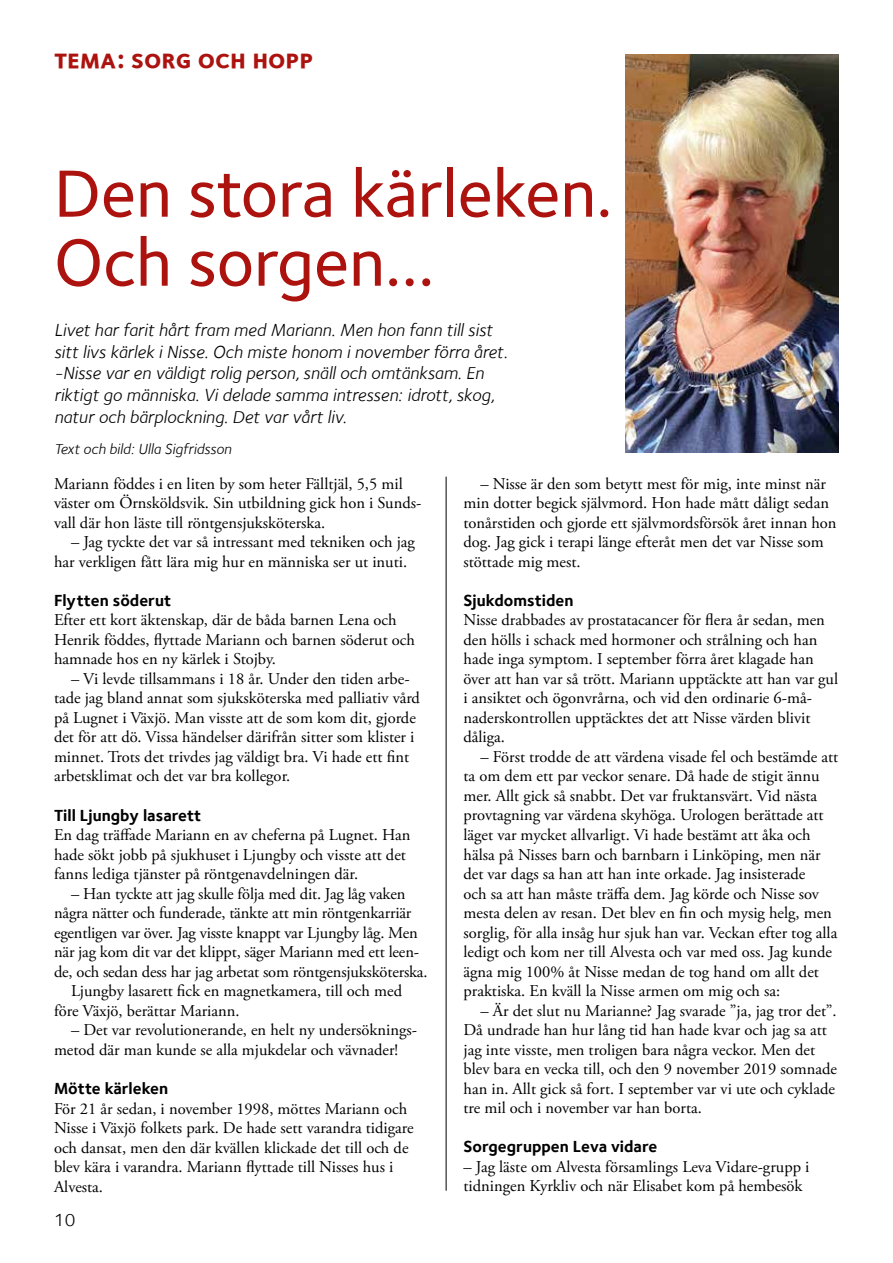
<style>
.page{position:relative;width:893px;height:1263px;background:#fff}
.page>*{position:absolute;margin:0;border:0;box-sizing:border-box;transform-origin:0 0}
.t1{font:500 69px/69px "Foundry Sterling";color:#ac120e}
.t2{font:27px "Foundry Sterling Bold Expert";color:#ac120e}
.t3{font:italic 18px/21.6px "Foundry Sterling";color:#000}
.t4{font:18px "Foundry Sterling";color:#000}
.t5{font:16.5px/19.5px "Adobe Garamond Pro";color:#000}
.t6{font:700 16.5px "Foundry Sterling";color:#000}
.t7{font:italic 15px "Foundry Sterling";color:#000}
</style>
<div class="page">
<img style="left:625px;top:54px;width:214px;height:398px">
<hr style="left:446px;top:477px;width:1px;height:714px;background:#000">
<h2 class="t2" style="left:54px;top:43px;width:261px">tema: sorg och hopp</h2>
<h1 class="t1" style="left:54px;top:158px;width:560px">Den stora kärleken.<br>Och sorgen…</h1>
<p class="t3" style="left:54px;top:319px;width:455px">Livet har farit hårt fram med Mariann. Men hon fann till sist sitt livs kärlek i Nisse. Och miste honom i november förra året. -Nisse var en väldigt rolig person, snäll och omtänksam. En riktigt go människa. Vi delade samma intressen: idrott, skog, natur och bärplockning. Det var vårt liv.</p>
<p class="t7" style="left:54px;top:440px;width:179px">Text och bild: Ulla Sigfridsson</p>
<p class="t5" style="left:54px;top:474px;width:369px">Mariann föddes i en liten by som heter Fälltjäl, 5,5 mil väster om Örnsköldsvik. Sin utbildning gick hon i Sunds&shy;vall där hon läste till röntgensjuksköterska.</p>
<p class="t5" style="left:54px;top:533px;width:362px;text-indent:17px">– Jag tyckte det var så intressant med tekniken och jag har verkligen fått lära mig hur en människa ser ut inuti.</p>
<p class="t6" style="left:54px;top:590px;width:119px">Flytten söderut</p>
<p class="t5" style="left:54px;top:611px;width:363px">Efter ett kort äktenskap, där de båda barnen Lena och<br>Henrik föddes, flyttade Mariann och barnen söderut och hamnade hos en ny kärlek i Stojby.</p>
<p class="t5" style="left:54px;top:669px;width:367px;text-indent:17px">– Vi levde tillsammans i 18 år. Under den tiden arbe&shy;tade jag bland annat som sjuksköterska med palliativ vård på Lugnet i Växjö. Man visste att de som kom dit, gjorde det för att dö. Vissa händelser därifrån sitter som klister i minnet. Trots det trivdes jag väldigt bra. Vi hade ett fint arbetsklimat och det var bra kollegor.</p>
<p class="t6" style="left:54px;top:805px;width:149px">Till Ljungby lasarett</p>
<p class="t5" style="left:54px;top:826px;width:358px">En dag träffade Mariann en av cheferna på Lugnet. Han hade sökt jobb på sjukhuset i Ljungby och visste att det fanns lediga tjänster på röntgenavdelningen där.</p>
<p class="t5" style="left:71px;top:884px;width:336px">– Han tyckte att jag skulle följa med dit. Jag låg vaken</p>
<p class="t5" style="left:54px;top:904px;width:359px">några nätter och funderade, tänkte att min röntgenkarriär</p>
<p class="t5" style="left:54px;top:923px;width:365px">egentligen var över. Jag visste knappt var Ljungby låg. Men</p>
<p class="t5" style="left:54px;top:943px;width:367px">när jag kom dit var det klippt, säger Mariann med ett leen-</p>
<p class="t5" style="left:54px;top:962px;width:375px">de, och sedan dess har jag arbetat som röntgensjuksköterska.</p>
<p class="t5" style="left:71px;top:982px;width:333px">Ljungby lasarett fick en magnetkamera, till och med</p>
<p class="t5" style="left:54px;top:1001px;width:187px">före Växjö, berättar Mariann.</p>
<p class="t5" style="left:54px;top:1021px;width:365px;text-indent:17px">– Det var revolutionerande, en helt ny undersöknings&shy;metod där man kunde se alla mjukdelar och vävnader!</p>
<p class="t6" style="left:54px;top:1079px;width:116px">Mötte kärleken</p>
<p class="t5" style="left:54px;top:1099px;width:361px">För 21 år sedan, i november 1998, möttes Mariann och Nisse i Växjö folkets park. De hade sett varandra tidigare och dansat, men den där kvällen klickade det till och de blev kära i varandra. Mariann flyttade till Nisses hus i Alvesta.</p>
<p class="t4" style="left:54px;top:1210px;width:23px">10</p>
<p class="t5" style="left:463px;top:474px;width:375px;text-indent:17px">– Nisse är den som betytt mest för mig, inte minst när min dotter begick självmord. Hon hade mått dåligt sedan tonårstiden och gjorde ett självmordsförsök året innan hon dog. Jag gick i terapi länge efteråt men det var Nisse som stöttade mig mest.</p>
<p class="t6" style="left:463px;top:590px;width:112px">Sjukdomstiden</p>
<p class="t5" style="left:463px;top:611px;width:376px">Nisse drabbades av prostatacancer för flera år sedan, men den hölls i schack med hormoner och strålning och han hade inga symptom. I september förra året klagade han över att han var så trött. Mariann upptäckte att han var gul i ansiktet och ögonvrårna, och vid den ordinarie 6-må&shy;naderskontrollen upptäcktes det att Nisse värden blivit dåliga.</p>
<p class="t5" style="left:463px;top:747px;width:376px;text-indent:17px">– Först trodde de att värdena visade fel och bestämde att ta om dem ett par veckor senare. Då hade de stigit ännu mer. Allt gick så snabbt. Det var fruktansvärt. Vid nästa provtagning var värdena skyhöga. Urologen berättade att läget var mycket allvarligt. Vi hade bestämt att åka och hälsa på Nisses barn och barnbarn i Linköping, men när det var dags sa han att han inte orkade. Jag insisterade<br>och sa att han måste träffa dem. Jag körde och Nisse sov mesta delen av resan. Det blev en fin och mysig helg, men sorglig, för alla insåg hur sjuk han var. Veckan efter tog alla ledigt och kom ner till Alvesta och var med oss. Jag kunde ägna mig 100% åt Nisse medan de tog hand om allt det praktiska. En kväll la Nisse armen om mig och sa:</p>
<p class="t5" style="left:463px;top:1001px;width:375px;text-indent:17px">– Är det slut nu Marianne? Jag svarade ”ja, jag tror det”.<br>Då undrade han hur lång tid han hade kvar och jag sa att jag inte visste, men troligen bara några veckor. Men det blev bara en vecka till, och den 9 november 2019 somnade han in. Allt gick så fort. I september var vi ute och cyklade tre mil och i november var han borta.</p>
<p class="t6" style="left:463px;top:1137px;width:195px">Sorgegruppen Leva vidare</p>
<p class="t5" style="left:463px;top:1157px;width:347px">– Jag läste om Alvesta församlings Leva Vidare-grupp i tidningen Kyrkliv och när Elisabet kom på hembesök</p>
</div>
